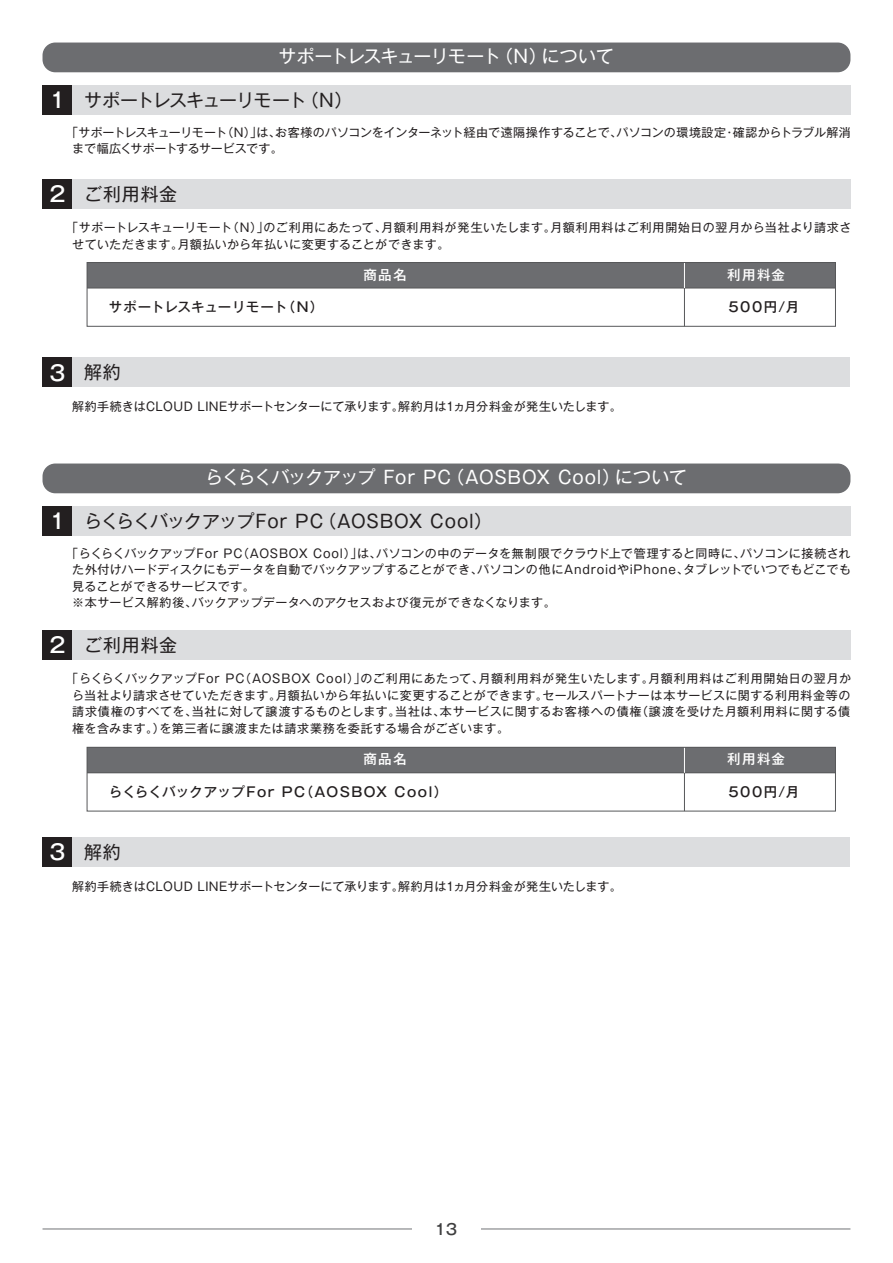
<style>
.page{position:relative;width:893px;height:1263px;background:#fff}
.page>*{position:absolute;margin:0;border:0;box-sizing:border-box;transform-origin:0 0}
.t1{font:18px "Gothic MB101 Pro";letter-spacing:.015em;color:#231f20}
.t2{font:18px "Gothic MB101 Pro";letter-spacing:.015em;color:#fff}
.t3{font:18px "Gothic MB101 Pro";letter-spacing:-.045em;color:#fff}
.t4{font:18px "Gothic MB101 Pro";letter-spacing:-.06em;color:#231f20}
.t5{font:500 15px "Gothic MB101 Pro";color:#3e3e3f}
.t6{font:500 13.5px "Gothic MB101 Pro";letter-spacing:.065em;color:#231f20}
.t7{font:500 13.5px "Gothic MB101 Pro";letter-spacing:.005em;color:#231f20}
.t8{font:500 13.5px "Gothic MB101 Pro";letter-spacing:.1em;color:#fff}
.t9{font:12px/16.5px "Gothic MB101 Pro";letter-spacing:.02em;color:#231f20}
.t10{font:12px "Gothic MB101 Pro";color:#231f20}
.t11{font:12px/16.5px "Gothic MB101 Pro";letter-spacing:-.02em;color:#231f20}
.s1{font-weight:500;font-size:21px;color:#fff}
</style>
<div class="page">
<div style="left:43px;top:43px;width:807px;height:29px;background:#6c6d70;border-radius:13px"></div>
<div style="left:43px;top:85px;width:807px;height:30px;background:#dcdddf"></div>
<div style="left:43px;top:85px;width:29px;height:30px;background:#231f20"></div>
<div style="left:43px;top:179px;width:807px;height:30px;background:#dcdddf"></div>
<div style="left:43px;top:179px;width:29px;height:30px;background:#231f20"></div>
<div style="left:87px;top:262px;width:749px;height:26px;background:#6c6d70"></div>
<hr style="left:684px;top:288px;width:1px;height:38px;background:#57585a">
<hr style="left:87px;top:288px;width:748px;height:1px;background:#57585a">
<svg style="left:684px;top:264px;width:1px;height:24px"></svg>
<div style="left:87px;top:262px;width:749px;height:65px;border:1px solid #57585a"></div>
<div style="left:43px;top:357px;width:807px;height:30px;background:#dcdddf"></div>
<div style="left:43px;top:357px;width:29px;height:30px;background:#231f20"></div>
<div style="left:43px;top:463px;width:807px;height:30px;background:#6c6d70;border-radius:13px"></div>
<div style="left:43px;top:506px;width:807px;height:30px;background:#dcdddf"></div>
<div style="left:43px;top:506px;width:29px;height:30px;background:#231f20"></div>
<div style="left:43px;top:630px;width:807px;height:30px;background:#dcdddf"></div>
<div style="left:43px;top:630px;width:29px;height:30px;background:#231f20"></div>
<div style="left:87px;top:747px;width:749px;height:26px;background:#6c6d70"></div>
<hr style="left:684px;top:773px;width:1px;height:38px;background:#57585a">
<hr style="left:87px;top:772px;width:748px;height:1px;background:#57585a">
<svg style="left:684px;top:749px;width:1px;height:24px"></svg>
<div style="left:87px;top:747px;width:749px;height:64px;border:1px solid #57585a"></div>
<div style="left:43px;top:837px;width:807px;height:30px;background:#dcdddf"></div>
<div style="left:43px;top:837px;width:29px;height:30px;background:#231f20"></div>
<hr style="left:43px;top:1228px;width:807px;height:1px;background:#808285">
<div style="left:412px;top:1220px;width:68px;height:22px;background:#fff"></div>
<h1 class="t3" style="left:278px;top:42px;width:337px">サポートレスキューリモート（N）について</h1>
<h1 class="t4" style="left:49px;top:85px;width:304px"><span class="s1">1</span> サポートレスキューリモート（N）</h1>
<p class="t11" style="left:72px;top:122px;width:780px;text-indent:-6px">「サポートレスキューリモート（N）」は、お客様のパソコンをインターネット経由で遠隔操作することで、パソコンの環境設定・確認からトラブル解消まで幅広くサポートするサービスです。</p>
<h1 class="t1" style="left:49px;top:179px;width:129px"><span class="s1">2</span> ご利用料金</h1>
<p class="t9" style="left:72px;top:218px;width:781px;text-indent:-6px">「サポートレスキューリモート（N）」のご利用にあたって、月額利用料が発生いたします。月額利用料はご利用開始日の翌月から当社より請求させていただきます。月額払いから年払いに変更することができます。</p>
<p class="t8" style="left:363px;top:263px;width:45px">商品名</p>
<p class="t8" style="left:727px;top:263px;width:59px">利用料金</p>
<p class="t7" style="left:109px;top:295px;width:216px">サポートレスキューリモート（N）</p>
<p class="t6" style="left:728px;top:295px;width:72px">500円/月</p>
<h1 class="t1" style="left:49px;top:358px;width:73px"><span class="s1">3</span> 解約</h1>
<p class="t10" style="left:72px;top:396px;width:551px">解約手続きはCLOUD LINEサポートセンターにて承ります。解約月は1ヵ月分料金が発生いたします。</p>
<h1 class="t2" style="left:205px;top:463px;width:483px">らくらくバックアップ For PC（AOSBOX Cool）について</h1>
<h1 class="t1" style="left:49px;top:506px;width:444px"><span class="s1">1</span> らくらくバックアップFor PC（AOSBOX Cool）</h1>
<p class="t9" style="left:72px;top:543px;width:780px;text-indent:-6px">「らくらくバックアップFor PC（AOSBOX Cool）」は、パソコンの中のデータを無制限でクラウド上で管理すると同時に、パソコンに接続された外付けハードディスクにもデータを自動でバックアップすることができ、パソコンの他にAndroidやiPhone、タブレットでいつでもどこでも見ることができるサービスです。<br>※本サービス解約後、バックアップデータへのアクセスおよび復元ができなくなります。</p>
<h1 class="t1" style="left:49px;top:630px;width:129px"><span class="s1">2</span> ご利用料金</h1>
<p class="t9" style="left:72px;top:669px;width:780px;text-align:justify;text-indent:-6px">「らくらくバックアップFor PC（AOSBOX Cool）」のご利用にあたって、月額利用料が発生いたします。月額利用料はご利用開始日の翌月から当社より請求させていただきます。月額払いから年払いに変更することができます。セールスパートナーは本サービスに関する利用料金等の請求債権のすべてを、当社に対して譲渡するものとします。当社は、本サービスに関するお客様への債権（譲渡を受けた月額利用料に関する債権を含みます。）を第三者に譲渡または請求業務を委託する場合がございます。</p>
<p class="t8" style="left:363px;top:748px;width:45px">商品名</p>
<p class="t8" style="left:727px;top:748px;width:59px">利用料金</p>
<p class="t6" style="left:109px;top:780px;width:340px">らくらくバックアップFor PC（AOSBOX Cool）</p>
<p class="t6" style="left:728px;top:780px;width:72px">500円/月</p>
<h1 class="t1" style="left:49px;top:837px;width:73px"><span class="s1">3</span> 解約</h1>
<p class="t10" style="left:72px;top:876px;width:551px">解約手続きはCLOUD LINEサポートセンターにて承ります。解約月は1ヵ月分料金が発生いたします。</p>
<p class="t5" style="left:434px;top:1216px;width:24px">13</p>
</div>
